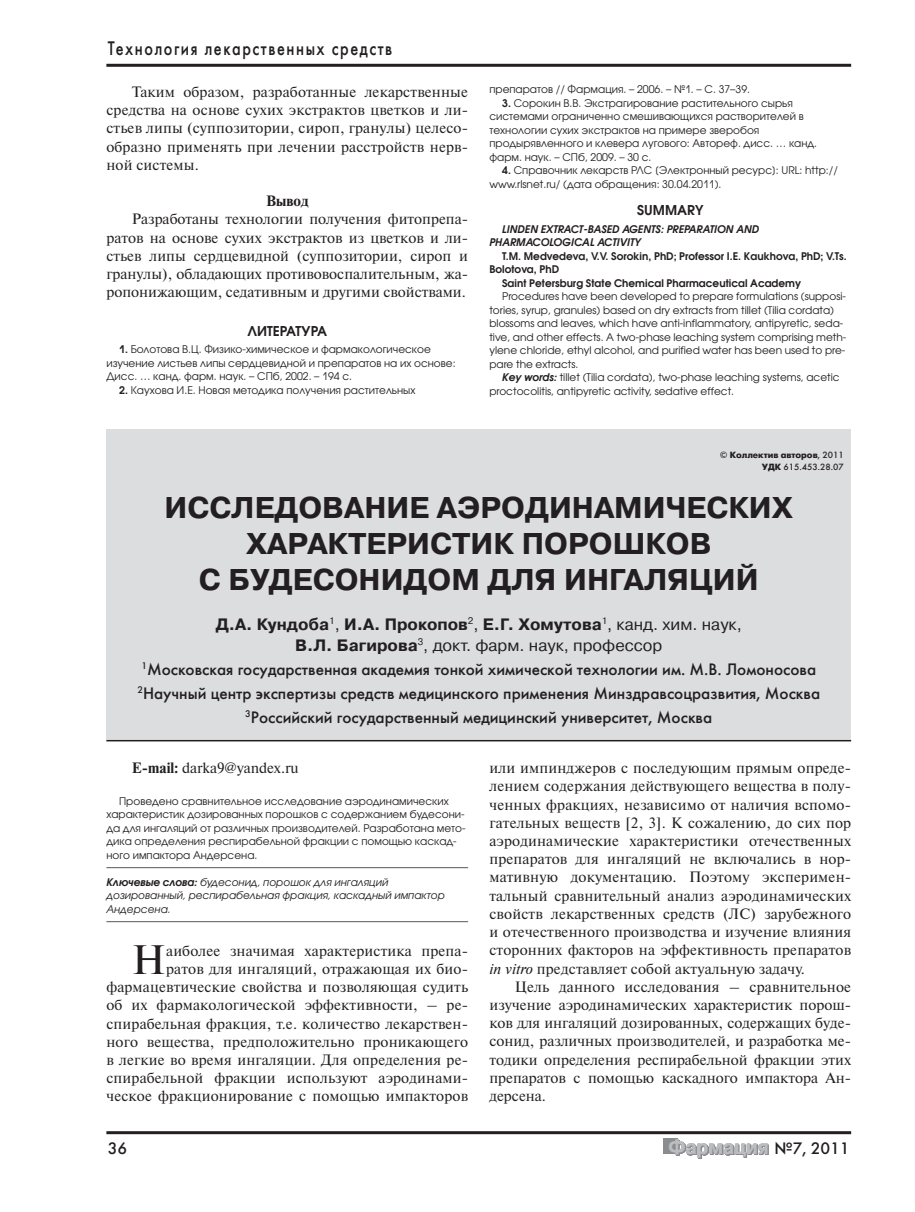
<style>
.page{position:relative;width:915px;height:1212px;background:#fff}
.page>*{position:absolute;margin:0;border:0;box-sizing:border-box;transform-origin:0 0}
.t1{font:41.1px "Newton C";color:#231f20}
.t2{font:700 30px/36px "Pragmatica C";color:#231f20;text-align:center}
.t3{font:700 20.25px "Pragmatica C";color:#8a8c8f;scale:.9 1}
.t4{font:19.5px "Futura Futuris C";letter-spacing:.1em;color:#231f20;scale:.8 1}
.t5{font:16.5px/24px "Futura Futuris C";color:#231f20;text-align:center}
.t6{font:700 16.5px/21px "Pragmatica C";color:#231f20;text-align:center}
.t7{font:15px/18.3px "Newton C";letter-spacing:.01em;color:#231f20;text-align:justify}
.t8{font:700 15px "Newton C";color:#231f20}
.t9{font:600 13.5px "Avant Garde Gothic C";color:#231f20}
.t10{font:10.5px/13.5px "Avant Garde Gothic C";color:#231f20}
.t11{font:700 10.5px "Avant Garde Gothic C";color:#231f20}
.t12{font:italic 10.5px/13.5px "Avant Garde Gothic C";color:#231f20}
.t13{font:italic 700 10.5px/13.5px "Avant Garde Gothic C";color:#231f20}
.t14{font:9px/12px "Futura Futuris C";color:#231f20;text-align:right}
.s1{font-weight:600}
.s2{font-weight:700;font-style:italic}
.s3{font-weight:700}
.s4{font-weight:400}
.s5{font-style:italic}
</style>
<div class="page">
<hr style="left:106px;top:64px;width:744px;height:3px;background:#231f20">
<hr style="left:106px;top:1131px;width:744px;height:3px;background:#231f20">
<div style="left:663px;top:1138px;width:14px;height:16px;background:#8a8c8f"></div>
<hr style="left:106px;top:867px;width:362px;height:1px;background:#57585a">
<hr style="left:106px;top:921px;width:362px;height:1px;background:#57585a">
<div style="left:106px;top:429px;width:744px;height:311px;background:#dcdddf"></div>
<hr style="left:106px;top:740px;width:744px;height:1px;background:#231f20">
<h3 class="t4" style="left:108px;top:40px;width:357px">Технология лекарственных средств</h3>
<p class="t7" style="left:106px;top:84px;width:363px;text-indent:26px">Таким образом, разработанные лекарственные средства на основе сухих экстрактов цветков и ли&shy;стьев липы (суппозитории, сироп, гранулы) целесо&shy;образно применять при лечении расстройств нерв&shy;ной системы.</p>
<p class="t8" style="left:266px;top:195px;width:44px">Вывод</p>
<p class="t7" style="left:106px;top:211px;width:363px;text-indent:26px">Разработаны технологии получения фитопрепа&shy;ратов на основе сухих экстрактов из цветков и ли&shy;стьев липы сердцевидной (суппозитории, сироп и гранулы), обладающих противовоспалительным, жа&shy;ропонижающим, седативным и другими свойствами.</p>
<p class="t9" style="left:247px;top:325px;width:81px">ЛИТЕРАТУРА</p>
<p class="t10" style="left:106px;top:344px;width:350px;text-indent:13px"><span class="s1">1.</span> Болотова В.Ц. Физико-химическое и фармакологическое изучение листьев липы сердцевидной и препаратов на их основе:<br>Дисс. … канд. фарм. наук. – СПб, 2002. – 194 с.</p>
<p class="t10" style="left:119px;top:384px;width:298px"><span class="s1">2.</span> Каухова И.Е. Новая методика получения растительных</p>
<p class="t10" style="left:489px;top:84px;width:262px">препаратов // Фармация. – 2006. – №1. – С. 37–39.</p>
<p class="t10" style="left:489px;top:97px;width:329px;text-indent:13px"><span class="s1">3.</span> Сорокин В.В. Экстрагирование растительного сырья системами ограниченно смешивающихся растворителей в технологии сухих экстрактов на примере зверобоя продырявленного и клевера лугового: Автореф. дисс. … канд. фарм. наук. – СПб, 2009. – 30 с.</p>
<p class="t10" style="left:489px;top:165px;width:350px;text-indent:13px"><span class="s1">4.</span> Справочник лекарств РЛС [Электронный ресурс]: URL: http:// www.rlsnet.ru/ (дата обращения: 30.04.2011).</p>
<p class="t9" style="left:637px;top:205px;width:68px">SUMMARY</p>
<p class="t13" style="left:489px;top:223px;width:271px;text-indent:13px">LINDEN EXTRACT-BASED AGENTS: PREPARATION AND<br>PHARMACOLOGICAL ACTIVITY</p>
<p class="t11" style="left:502px;top:252px;width:346px">T.M. Medvedeva, V.V. Sorokin, PhD; Professor I.E. Kaukhova, PhD; V.Ts.</p>
<p class="t11" style="left:489px;top:265px;width:71px">Bolotova, PhD</p>
<p class="t11" style="left:502px;top:279px;width:300px">Saint Petersburg State Chemical Pharmaceutical Academy</p>
<p class="t10" style="left:489px;top:290px;width:358px;text-indent:13px">Procedures have been developed to prepare formulations (supposi&shy;tories, syrup, granules) based on dry extracts from tillet (Tilia cordata) blossoms and leaves, which have anti-inflammatory, antipyretic, seda&shy;tive, and other effects. A two-phase leaching system comprising meth&shy;ylene chloride, ethyl alcohol, and purified water has been used to pre&shy;pare the extracts.</p>
<p class="t10" style="left:489px;top:371px;width:351px;text-indent:13px"><span class="s2">Key words:</span> tillet (Tilia cordata), two-phase leaching systems, acetic proctocolitis, antipyretic activity, sedative effect.</p>
<p class="t14" style="left:720px;top:450px;width:125px">© <span class="s3">Коллектив авторов</span>, 2011<br><span class="s3">УДК</span> 615.453.28.07</p>
<h2 class="t2" style="left:164px;top:492px;width:629px">ИССЛЕДОВАНИЕ АЭРОДИНАМИЧЕСКИХ<br>ХАРАКТЕРИСТИК ПОРОШКОВ<br>С БУДЕСОНИДОМ ДЛЯ ИНГАЛЯЦИЙ</h2>
<p class="t6" style="left:215px;top:614px;width:527px">Д.А. Кундоба<sup>1</sup><span class="s4">,</span> И.А. Прокопов<sup>2</sup><span class="s4">,</span> Е.Г. Хомутова<sup>1</sup><span class="s4">, канд. хим. наук,<br></span>В.Л. Багирова<sup>3</sup><span class="s4">, докт. фарм. наук, профессор</span></p>
<p class="t5" style="left:137px;top:658px;width:684px"><sup>1</sup>Московская государственная академия тонкой химической технологии им. М.В. Ломоносова<br><sup>2</sup>Научный центр экспертизы средств медицинского применения Минздравсоцразвития, Москва<br><sup>3</sup>Российский государственный медицинский университет, Москва</p>
<p class="t7" style="left:132px;top:760px;width:168px"><span class="s3">E-mail:</span> darka9@yandex.ru</p>
<p class="t10" style="left:106px;top:795px;width:360px;text-indent:13px">Проведено сравнительное исследование аэродинамических характеристик дозированных порошков с содержанием будесони&shy;да для ингаляций от различных производителей. Разработана мето&shy;дика определения респирабельной фракции с помощью каскад&shy;ного импактора Андерсена.</p>
<p class="t12" style="left:106px;top:876px;width:340px"><span class="s3">Ключевые слова:</span> будесонид, порошок для ингаляций дозированный, респирабельная фракция, каскадный импактор<br>Андерсена.</p>
<h1 class="t1" style="left:132px;top:945px;width:35px">Н</h1>
<p class="t7" style="left:106px;top:942px;width:363px;text-align:right">аиболее значимая характеристика препа-<br>ратов для ингаляций, отражающая их био&shy;фармацевтические свойства и позволяющая судить об их фармакологической эффективности, – ре&shy;спирабельная фракция, т.е. количество лекарствен&shy;ного вещества, предположительно проникающего в легкие во время ингаляции. Для определения ре&shy;спирабельной фракции используют аэродинами&shy;ческое фракционирование с помощью импакторов</p>
<p class="t7" style="left:489px;top:760px;width:363px">или импинджеров с последующим прямым опреде&shy;лением содержания действующего вещества в полу&shy;ченных фракциях, независимо от наличия вспомо&shy;гательных веществ [2, 3]. К сожалению, до сих пор аэродинамические характеристики отечественных препаратов для ингаляций не включались в нор&shy;мативную документацию. Поэтому эксперимен&shy;тальный сравнительный анализ аэродинамических свойств лекарственных средств (ЛС) зарубежного и отечественного производства и изучение влияния сторонних факторов на эффективность препаратов <span class="s5">in vitro</span> представляет собой актуальную задачу.</p>
<p class="t7" style="left:489px;top:979px;width:363px;text-indent:26px">Цель данного исследования – сравнительное изучение аэродинамических характеристик порош&shy;ков для ингаляций дозированных, содержащих буде&shy;сонид, различных производителей, и разработка ме&shy;тодики определения респирабельной фракции этих препаратов с помощью каскадного импактора Ан&shy;дерсена.</p>
<h3 class="t3" style="left:669px;top:1140px;width:113px">Фармация</h3>
<p class="t5" style="left:108px;top:1138px;width:21px">36</p>
<p class="t5" style="left:774px;top:1138px;width:77px">№7, 2011</p>
</div>
